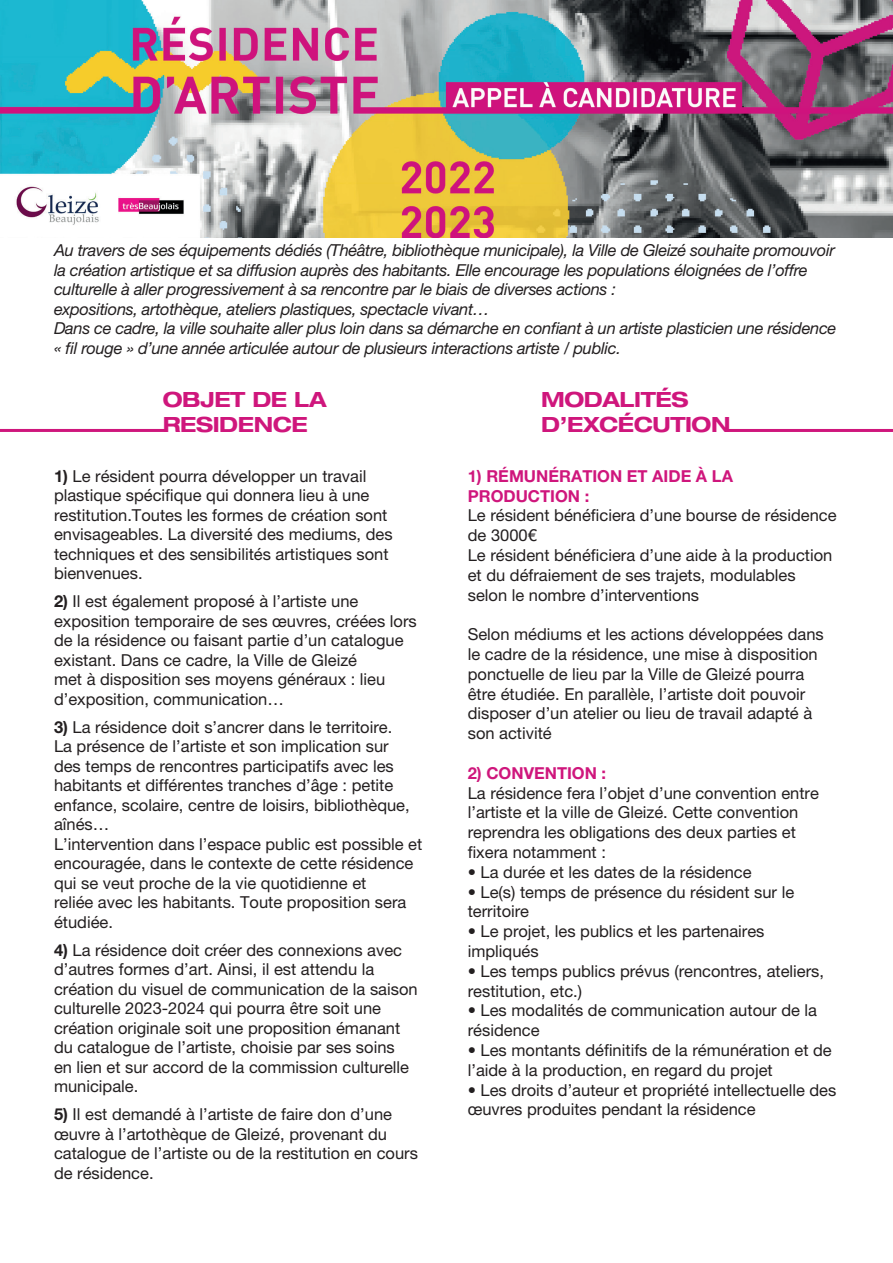
<style>
.page{position:relative;width:893px;height:1263px;background:#fff}
.page>*{position:absolute;margin:0;border:0;box-sizing:border-box;transform-origin:0 0}
.t1{font:700 expanded 21px/25.2px "Helvetica Neue LT Pro";letter-spacing:-.02em;color:#cf167c}
.t2{font:16.5px/19.5px "Helvetica Neue LT Pro";color:#231f20}
.t3{font:italic 16.5px/19.5px "Helvetica Neue LT Pro";letter-spacing:-.02em;color:#231f20}
.t4{font:700 16.5px/19.8px "Helvetica Neue LT Pro";color:#cf167c}
.s1{font-weight:700}
.s2{font-weight:300}
</style>
<div class="page">
<img style="left:0;top:0;width:893px;height:237px">
<hr style="left:0;top:429px;width:165px;height:3px;background:#cf167c">
<hr style="left:728px;top:429px;width:165px;height:3px;background:#cf167c">
<p class="t3" style="left:54px;top:240px;width:784px">Au travers de ses équipements dédiés (Théâtre, bibliothèque municipale), la Ville de Gleizé souhaite promouvoir la création artistique et sa diffusion auprès des habitants. Elle encourage les populations éloignées de l’offre culturelle à aller progressivement à sa rencontre par le biais de diverses actions :<br>expositions, artothèque, ateliers plastiques, spectacle vivant…<br>Dans ce cadre, la ville souhaite aller plus loin dans sa démarche en confiant à un artiste plasticien une résidence « fil rouge » d’une année articulée autour de plusieurs interactions artiste / public.</p>
<p class="t1" style="left:163px;top:386px;width:165px">OBJET DE LA<br>RESIDENCE</p>
<p class="t1" style="left:541px;top:386px;width:191px">MODALITÉS<br>D’EXCÉCUTION</p>
<p class="t2" style="left:54px;top:466px;width:340px"><span class="s1">1)</span> Le résident pourra développer un travail plastique spécifique qui donnera lieu à une restitution.Toutes les formes de création sont envisageables. La diversité des mediums, des techniques et des sensibilités artistiques sont bienvenues.</p>
<p class="t2" style="left:54px;top:591px;width:364px"><span class="s1">2)</span> Il est également proposé à l’artiste une exposition temporaire de ses œuvres, créées lors de la résidence ou faisant partie d’un catalogue existant. Dans ce cadre, la Ville de Gleizé<br>met à disposition ses moyens généraux : lieu d’exposition, communication…</p>
<p class="t2" style="left:54px;top:717px;width:370px"><span class="s1">3)</span> La résidence doit s’ancrer dans le territoire.<br>La présence de l’artiste et son implication sur<br>des temps de rencontres participatifs avec les habitants et différentes tranches d’âge : petite enfance, scolaire, centre de loisirs, bibliothèque, aînés…<br>L’intervention dans l’espace public est possible et encouragée, dans le contexte de cette résidence qui se veut proche de la vie quotidienne et<br>reliée avec les habitants. Toute proposition sera étudiée.</p>
<p class="t2" style="left:54px;top:940px;width:365px"><span class="s1">4)</span> La résidence doit créer des connexions avec d’autres formes d’art. Ainsi, il est attendu la création du visuel de communication de la saison culturelle 2023-2024 qui pourra être soit une création originale soit une proposition émanant du catalogue de l’artiste, choisie par ses soins<br>en lien et sur accord de la commission culturelle municipale.</p>
<p class="t2" style="left:54px;top:1104px;width:365px"><span class="s1">5)</span> Il est demandé à l’artiste de faire don d’une œuvre à l’artothèque de Gleizé, provenant du catalogue de l’artiste ou de la restitution en cours de résidence.</p>
<p class="t4" style="left:468px;top:466px;width:267px">1) RÉMUNÉRATION ET AIDE À LA<br>PRODUCTION :</p>
<p class="t2" style="left:468px;top:505px;width:370px">Le résident bénéficiera d’une bourse de résidence de 3000€<br>Le résident bénéficiera d’une aide à la production et du défraiement de ses trajets, modulables selon le nombre d’interventions</p>
<p class="t2" style="left:468px;top:624px;width:358px">Selon médiums et les actions développées dans le cadre de la résidence, une mise à disposition ponctuelle de lieu par la Ville de Gleizé pourra être étudiée. En parallèle, l’artiste doit pouvoir disposer d’un atelier ou lieu de travail adapté à son activité</p>
<p class="t4" style="left:468px;top:763px;width:140px">2) CONVENTION :</p>
<p class="t2" style="left:468px;top:783px;width:353px">La résidence fera l’objet d’une convention entre l’artiste et la ville de Gleizé. Cette convention reprendra les obligations des deux parties et fixera notamment :</p>
<p class="t2" style="left:468px;top:862px;width:285px"><span class="s2">•</span> La durée et les dates de la résidence</p>
<p class="t2" style="left:468px;top:882px;width:328px"><span class="s2">•</span> Le(s) temps de présence du résident sur le territoire</p>
<p class="t2" style="left:468px;top:921px;width:298px"><span class="s2">•</span> Le projet, les publics et les partenaires impliqués</p>
<p class="t2" style="left:468px;top:961px;width:358px"><span class="s2">•</span> Les temps publics prévus (rencontres, ateliers, restitution, etc.)</p>
<p class="t2" style="left:468px;top:1000px;width:351px"><span class="s2">•</span> Les modalités de communication autour de la résidence</p>
<p class="t2" style="left:468px;top:1040px;width:366px"><span class="s2">•</span> Les montants définitifs de la rémunération et de l’aide à la production, en regard du projet</p>
<p class="t2" style="left:468px;top:1080px;width:370px"><span class="s2">•</span> Les droits d’auteur et propriété intellectuelle des œuvres produites pendant la résidence</p>
</div>
